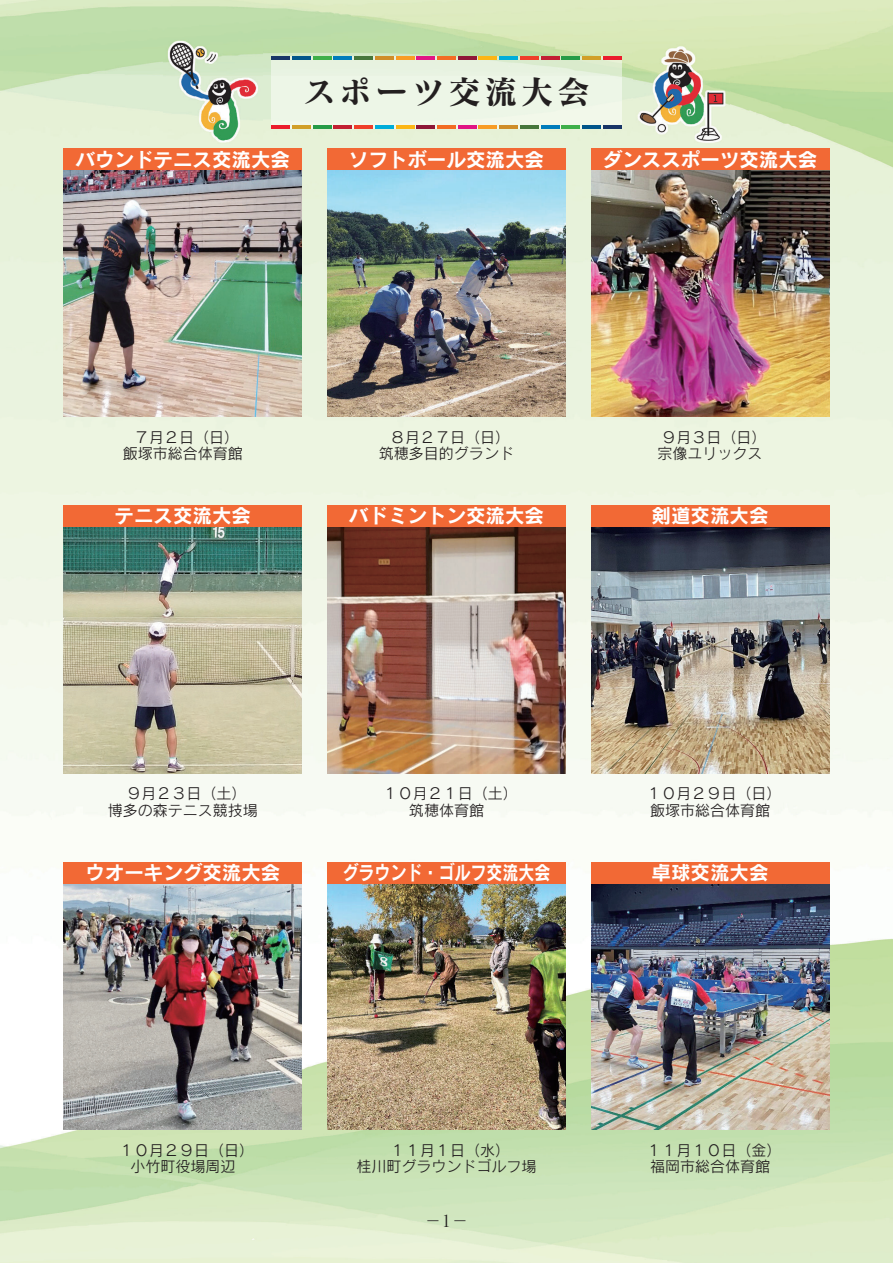
<style>
.page{position:relative;width:893px;height:1263px;background:#fff}
.page>*{position:absolute;margin:0;border:0;box-sizing:border-box;transform-origin:0 0}
.t1{font:33px "Matisse Pro B";letter-spacing:.1em;color:#231f20}
.t2{font:19.5px "Rodin Pro B";color:#fff}
.t3{font:19.5px "Rodin Pro B";color:#fff;scale:.82 1}
.t4{font:16.5px "Matisse Pro M";color:#231f20}
.t5{font:15px/16.5px "Rodin Pro M";color:#231f20;text-align:center}
</style>
<div class="page">
<img style="left:0;top:0;width:893px;height:1263px">
<div style="left:271px;top:56px;width:351px;height:72px;background:#edf6e7"></div>
<hr style="left:375px;top:56px;width:19px;height:4px;background:#cf8d29">
<hr style="left:582px;top:56px;width:19px;height:4px;background:#d19f28">
<hr style="left:458px;top:56px;width:19px;height:4px;background:#8e1737">
<hr style="left:520px;top:56px;width:19px;height:4px;background:#ef3e2a">
<hr style="left:292px;top:56px;width:19px;height:4px;background:#01558a">
<hr style="left:541px;top:56px;width:18px;height:4px;background:#c21f32">
<hr style="left:416px;top:56px;width:19px;height:4px;background:#e11584">
<hr style="left:271px;top:56px;width:19px;height:4px;background:#183567">
<hr style="left:479px;top:56px;width:18px;height:4px;background:#fcb615">
<hr style="left:396px;top:56px;width:18px;height:4px;background:#f89c24">
<hr style="left:354px;top:56px;width:19px;height:4px;background:#46763b">
<hr style="left:499px;top:56px;width:19px;height:4px;background:#00add9">
<hr style="left:333px;top:56px;width:19px;height:4px;background:#007cbb">
<hr style="left:313px;top:56px;width:18px;height:4px;background:#3eaf49">
<hr style="left:437px;top:56px;width:19px;height:4px;background:#f36c24">
<hr style="left:562px;top:56px;width:18px;height:4px;background:#269b47">
<hr style="left:603px;top:56px;width:19px;height:4px;background:#eb1c2c">
<hr style="left:499px;top:125px;width:19px;height:3px;background:#cf8d29">
<hr style="left:292px;top:125px;width:19px;height:3px;background:#d19f28">
<hr style="left:416px;top:125px;width:19px;height:3px;background:#8e1737">
<hr style="left:354px;top:125px;width:19px;height:3px;background:#ef3e2a">
<hr style="left:582px;top:125px;width:19px;height:3px;background:#01558a">
<hr style="left:333px;top:125px;width:19px;height:3px;background:#c21f32">
<hr style="left:458px;top:125px;width:19px;height:3px;background:#e11584">
<hr style="left:603px;top:125px;width:19px;height:3px;background:#183567">
<hr style="left:396px;top:125px;width:18px;height:3px;background:#fcb615">
<hr style="left:479px;top:125px;width:18px;height:3px;background:#f89c24">
<hr style="left:520px;top:125px;width:19px;height:3px;background:#46763b">
<hr style="left:375px;top:125px;width:19px;height:3px;background:#00add9">
<hr style="left:541px;top:125px;width:18px;height:3px;background:#007cbb">
<hr style="left:562px;top:125px;width:18px;height:3px;background:#3eaf49">
<hr style="left:437px;top:125px;width:19px;height:3px;background:#f36c24">
<hr style="left:313px;top:125px;width:18px;height:3px;background:#269b47">
<hr style="left:271px;top:125px;width:19px;height:3px;background:#eb1c2c">
<img style="left:633px;top:45px;width:96px;height:99px">
<img style="left:163px;top:40px;width:100px;height:103px">
<img style="left:64px;top:170px;width:238px;height:247px">
<div style="left:64px;top:149px;width:238px;height:21px;background:#f26935"></div>
<img style="left:327px;top:170px;width:239px;height:247px">
<div style="left:327px;top:149px;width:239px;height:21px;background:#f26935"></div>
<img style="left:591px;top:170px;width:238px;height:247px">
<div style="left:591px;top:149px;width:238px;height:21px;background:#f26935"></div>
<img style="left:64px;top:527px;width:238px;height:246px">
<div style="left:64px;top:505px;width:238px;height:22px;background:#f26935"></div>
<img style="left:327px;top:527px;width:239px;height:246px">
<div style="left:327px;top:505px;width:239px;height:22px;background:#f26935"></div>
<img style="left:591px;top:527px;width:238px;height:246px">
<div style="left:591px;top:505px;width:238px;height:22px;background:#f26935"></div>
<img style="left:64px;top:883px;width:238px;height:247px">
<div style="left:64px;top:862px;width:238px;height:21px;background:#f26935"></div>
<img style="left:327px;top:883px;width:239px;height:247px">
<div style="left:327px;top:862px;width:239px;height:21px;background:#f26935"></div>
<img style="left:591px;top:883px;width:238px;height:247px">
<div style="left:591px;top:862px;width:238px;height:21px;background:#f26935"></div>
<h1 class="t1" style="left:303px;top:71px;width:289px">スポーツ交流大会</h1>
<h2 class="t2" style="left:76px;top:146px;width:216px">バウンドテニス交流大会</h2>
<h2 class="t2" style="left:349px;top:146px;width:197px">ソフトボール交流大会</h2>
<h2 class="t2" style="left:603px;top:146px;width:216px">ダンススポーツ交流大会</h2>
<p class="t5" style="left:123px;top:428px;width:121px">７月２日（日）飯塚市総合体育館</p>
<p class="t5" style="left:379px;top:428px;width:136px">８月２７日（日）筑穂多目的グランド</p>
<p class="t5" style="left:658px;top:428px;width:110px;text-align:left">９月３日（日）宗像ユリックス</p>
<h2 class="t2" style="left:115px;top:503px;width:138px">テニス交流大会</h2>
<h2 class="t2" style="left:349px;top:503px;width:197px">バドミントン交流大会</h2>
<h2 class="t2" style="left:652px;top:503px;width:118px">剣道交流大会</h2>
<p class="t5" style="left:108px;top:785px;width:151px">９月２３日（土）<br>博多の森テニス競技場</p>
<p class="t5" style="left:383px;top:785px;width:136px">１０月２１日（土）筑穂体育館</p>
<p class="t5" style="left:646px;top:785px;width:137px;text-align:left">１０月２９日（日）飯塚市総合体育館</p>
<h2 class="t2" style="left:85px;top:859px;width:196px">ウオーキング交流大会</h2>
<h2 class="t3" style="left:343px;top:859px;width:255px">グラウンド・ゴルフ交流大会</h2>
<h2 class="t2" style="left:652px;top:859px;width:118px">卓球交流大会</h2>
<p class="t5" style="left:119px;top:1141px;width:136px">１０月２９日（日）小竹町役場周辺</p>
<p class="t5" style="left:356px;top:1141px;width:181px">１１月１日（水）<br>桂川町グラウンドゴルフ場</p>
<p class="t4" style="left:425px;top:1210px;width:45px">－1－</p>
<p class="t5" style="left:646px;top:1141px;width:137px;text-align:left">１１月１０日（金）福岡市総合体育館</p>
</div>
